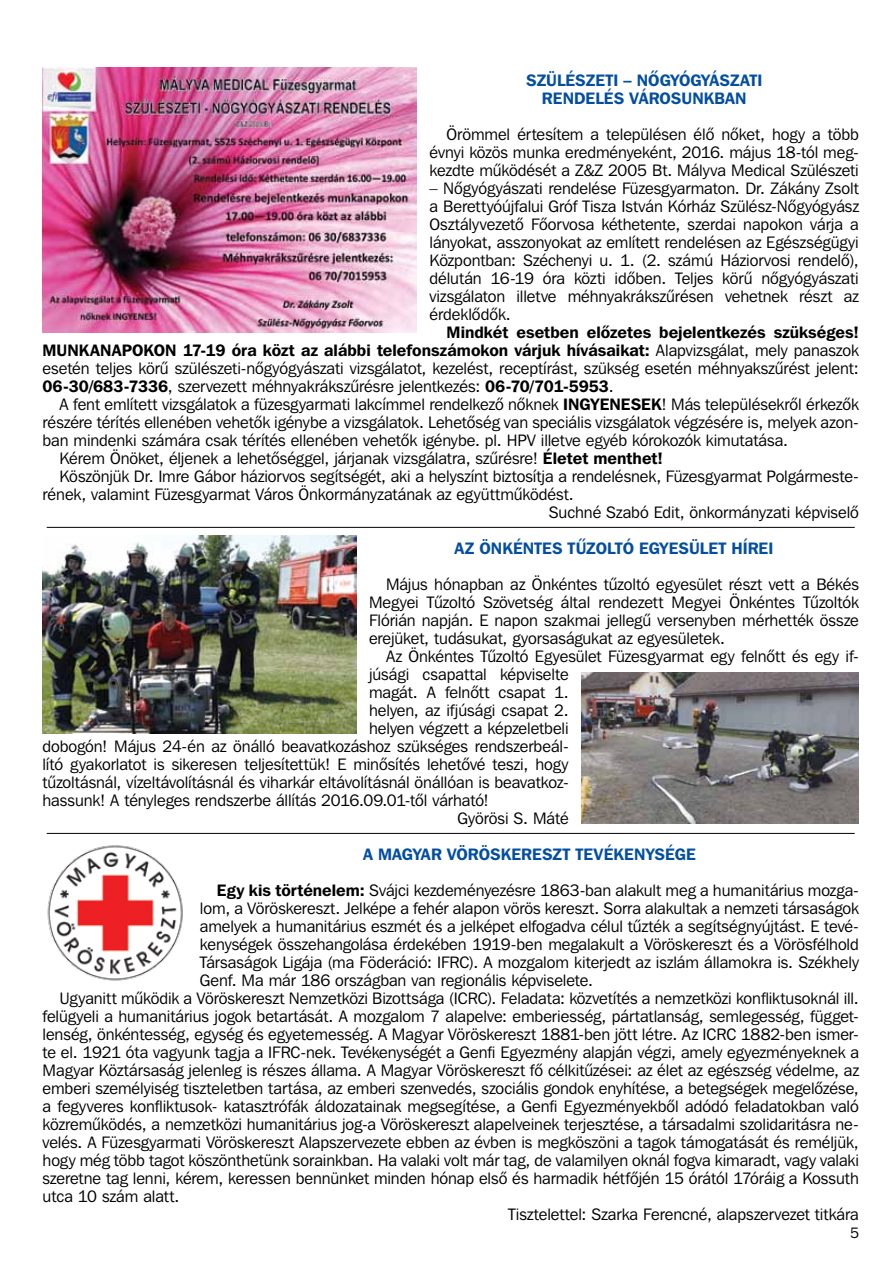
<style>
.page{position:relative;width:893px;height:1263px;background:#fff}
.page>*{position:absolute;margin:0;border:0;box-sizing:border-box;transform-origin:0 0}
.t1{font:16.5px/18px "Franklin Gothic Bk HU Book";letter-spacing:-.005em;color:#000;text-align:justify}
.t2{font:16.5px "Franklin Gothic Demi HU Demi";color:#000}
.t3{font:16.5px/18px "Franklin Gothic Demi HU Demi";letter-spacing:.005em;color:#034ea2;text-align:center}
.t4{font:15px "Franklin Gothic Bk HU Book";color:#000}
.s1{font-family:"Franklin Gothic Bk HU Book"}
.s2{font-family:"Franklin Gothic Demi HU Demi"}
</style>
<div class="page">
<hr style="left:47px;top:527px;width:808px;height:1px;background:#000">
<hr style="left:47px;top:833px;width:808px;height:1px;background:#000">
<img style="left:43px;top:68px;width:374px;height:264px">
<img style="left:43px;top:536px;width:313px;height:198px">
<img style="left:47px;top:845px;width:136px;height:136px">
<img style="left:581px;top:673px;width:278px;height:151px">
<p class="t3" style="left:526px;top:71px;width:238px">Szülészeti – Nôgyógyászati rendelés városunkban</p>
<p class="t1" style="left:430px;top:125px;width:431px;text-indent:17px">Örömmel értesítem a településen élô nôket, hogy a több évnyi közös munka eredményeként, 2016. május 18-tól meg&shy;kezdte mûködését a Z&amp;Z 2005 Bt. Mályva Medical Szülészeti</p>
<p class="t1" style="left:430px;top:179px;width:431px">– Nôgyógyászati rendelése Füzesgyarmaton. Dr. Zákány Zsolt a Berettyóújfalui Gróf Tisza István Kórház Szülész-Nôgyógyász Osztályvezetô Fôorvosa kéthetente, szerdai napokon várja a lányokat, asszonyokat az említett rendelésen az Egészségügyi Központban: Széchenyi u. 1. (2. számú Háziorvosi rendelô), délután 16-19 óra közti idôben. Teljes körû nôgyógyászati vizsgálaton illetve méhnyakrákszûrésen vehetnek részt az érdeklôdôk.</p>
<p class="t2" style="left:447px;top:322px;width:414px">Mindkét esetben elôzetes bejelentkezés szükséges!</p>
<p class="t2" style="left:43px;top:340px;width:13px">MUN</p>
<p class="t2" style="left:79px;top:340px;width:23px">KANAPO</p>
<p class="t2" style="left:144px;top:340px;width:717px">KON 17-19 óra közt az alábbi telefonszámokon várjuk hívásaikat: <span class="s1">Alapvizsgálat, mely panaszok</span></p>
<p class="t1" style="left:43px;top:359px;width:818px">esetén teljes körû szülészeti-nôgyógyászati vizsgálatot, kezelést, receptírást, szükség esetén méhnyakszûrést jelent:</p>
<p class="t1" style="left:43px;top:377px;width:573px"><span class="s2">06-30/683-7336</span>, szervezett méhnyakrákszûrésre jelentkezés: <span class="s2">06-70/701-5953</span>.</p>
<p class="t1" style="left:60px;top:395px;width:515px">A fent említett vizsgálatok a füzesgyarmati lakcímmel rendelkezô nôknek <span class="s2">INGYENESE</span></p>
<p class="t1" style="left:651px;top:395px;width:209px"><span class="s2">K</span>! Más településekrôl érkezôk</p>
<p class="t1" style="left:43px;top:413px;width:818px">részére térítés ellenében vehetôk igénybe a vizsgálatok. Lehetôség van speciális vizsgálatok végzésére is, melyek azon-</p>
<p class="t1" style="left:43px;top:431px;width:747px">ban mindenki számára csak térítés ellenében vehetôk igénybe. pl. HPV illetve egyéb kórokozók kimutatása.</p>
<p class="t1" style="left:60px;top:449px;width:605px">Kérem Önöket, éljenek a lehetôséggel, járjanak vizsgálatra, szûrésre! <span class="s2">Életet menthet!</span></p>
<p class="t1" style="left:60px;top:467px;width:801px">Köszönjük Dr. Imre Gábor háziorvos segítségét, aki a helyszínt biztosítja a rendelésnek, Füzesgyarmat Polgármeste-</p>
<p class="t1" style="left:43px;top:485px;width:533px">rének, valamint Füzesgyarmat Város Önkormányzatának az együttmûködést.</p>
<p class="t1" style="left:549px;top:503px;width:312px">Suchné Szabó Edit, önkormányzati képviselô</p>
<p class="t3" style="left:454px;top:539px;width:320px">Az Önkéntes Tûzoltó Egyesület hírei</p>
<p class="t1" style="left:369px;top:575px;width:491px;text-indent:17px">Május hónapban az Önkéntes tûzoltó egyesület részt vett a Békés Megyei Tûzoltó Szövetség által rendezett Megyei Önkéntes Tûzoltók Flórián napján. E napon szakmai jellegû versenyben mérhették össze erejüket, tudásukat, gyorsaságukat az egyesületek.</p>
<p class="t1" style="left:386px;top:647px;width:474px">Az Önkéntes Tûzoltó Egyesület Füzesgyarmat egy felnôtt és egy if-</p>
<p class="t1" style="left:369px;top:665px;width:201px">júsági csapattal képviselte</p>
<p class="t1" style="left:369px;top:683px;width:201px">magát. A felnôtt csapat 1.</p>
<p class="t1" style="left:369px;top:701px;width:201px">helyen, az ifjúsági csapat 2.</p>
<p class="t1" style="left:369px;top:719px;width:201px">helyen végzett a képzeletbeli</p>
<p class="t1" style="left:43px;top:737px;width:528px">dobogón! Május 24-én az önálló beavatkozáshoz szükséges rendszerbeál-</p>
<p class="t1" style="left:43px;top:755px;width:528px">lító gyakorlatot is sikeresen teljesítettük! E minôsítés lehetôvé teszi, hogy</p>
<p class="t1" style="left:43px;top:773px;width:528px">tûzoltásnál, vízeltávolításnál és viharkár eltávolításnál önállóan is beavatkoz-</p>
<p class="t1" style="left:43px;top:791px;width:448px">hassunk! A tényleges rendszerbe állítás 2016.09.01-tôl várható!</p>
<p class="t1" style="left:457px;top:809px;width:113px">Györösi S. Máté</p>
<p class="t3" style="left:363px;top:845px;width:334px">A Magyar vö röskereszt tevékenysége</p>
<p class="t1" style="left:217px;top:881px;width:644px"><span class="s2">Egy kis történelem:</span> Svájci kezdeményezésre 1863-ban alakult meg a humanitárius mozga-</p>
<p class="t1" style="left:200px;top:899px;width:661px">lom, a Vöröskereszt. Jelképe a fehér alapon vörös kereszt. Sorra alakultak a nemzeti társaságok</p>
<p class="t1" style="left:200px;top:917px;width:661px">amelyek a humanitárius eszmét és a jelképet elfogadva célul tûzték a segítségnyújtást. E tevé-</p>
<p class="t1" style="left:200px;top:935px;width:661px">kenységek összehangolása érdekében 1919-ben megalakult a Vöröskereszt és a Vörösfélhold</p>
<p class="t1" style="left:200px;top:953px;width:661px">Társaságok Ligája (ma Föderáció: IFRC). A mozgalom kiterjedt az iszlám államokra is. Székhely</p>
<p class="t1" style="left:200px;top:971px;width:395px">Genf. Ma már 186 országban van regionális képviselete.</p>
<p class="t1" style="left:60px;top:989px;width:801px">Ugyanitt mûködik a Vöröskereszt Nemzetközi Bizottsága (ICRC). Feladata: közvetítés a nemzetközi konfliktusoknál ill.</p>
<p class="t1" style="left:43px;top:1007px;width:818px">felügyeli a humanitárius jogok betartását. A mozgalom 7 alapelve: emberiesség, pártatlanság, semlegesség, függet-</p>
<p class="t1" style="left:43px;top:1025px;width:818px">lenség, önkéntesség, egység és egyetemesség. A Magyar Vöröskereszt 1881-ben jött létre. Az ICRC 1882-ben ismer-</p>
<p class="t1" style="left:43px;top:1043px;width:818px">te el. 1921 óta vagyunk tagja a IFRC-nek. Tevékenységét a Genfi Egyezmény alapján végzi, amely egyezményeknek a</p>
<p class="t1" style="left:43px;top:1061px;width:818px">Magyar Köztársaság jelenleg is részes állama. A Magyar Vöröskereszt fô célkitûzései: az élet az egészség védelme, az</p>
<p class="t1" style="left:43px;top:1079px;width:818px">emberi személyiség tiszteletben tartása, az emberi szenvedés, szociális gondok enyhítése, a betegségek megelôzése,</p>
<p class="t1" style="left:43px;top:1097px;width:818px">a fegyveres konfliktusok- katasztrófák áldozatainak megsegítése, a Genfi Egyezményekbôl adódó feladatokban való</p>
<p class="t1" style="left:43px;top:1115px;width:818px">közremûködés, a nemzetközi humanitárius jog-a Vöröskereszt alapelveinek terjesztése, a társadalmi szolidaritásra ne-</p>
<p class="t1" style="left:43px;top:1133px;width:818px">velés. A Füzesgyarmati Vöröskereszt Alapszervezete ebben az évben is megköszöni a tagok támogatását és reméljük,</p>
<p class="t1" style="left:43px;top:1151px;width:818px">hogy még több tagot köszönthetünk sorainkban. Ha valaki volt már tag, de valamilyen oknál fogva kimaradt, vagy valaki</p>
<p class="t1" style="left:43px;top:1169px;width:818px">szeretne tag lenni, kérem, keressen bennünket minden hónap elsô és harmadik hétfôjén 15 órától 17óráig a Kossuth</p>
<p class="t1" style="left:43px;top:1187px;width:138px">utca 10 szám alatt.</p>
<p class="t1" style="left:508px;top:1205px;width:352px">Tisztelettel: Szarka Ferencné, alapszervezet titkára</p>
<p class="t4" style="left:850px;top:1223px;width:10px">5</p>
</div>
